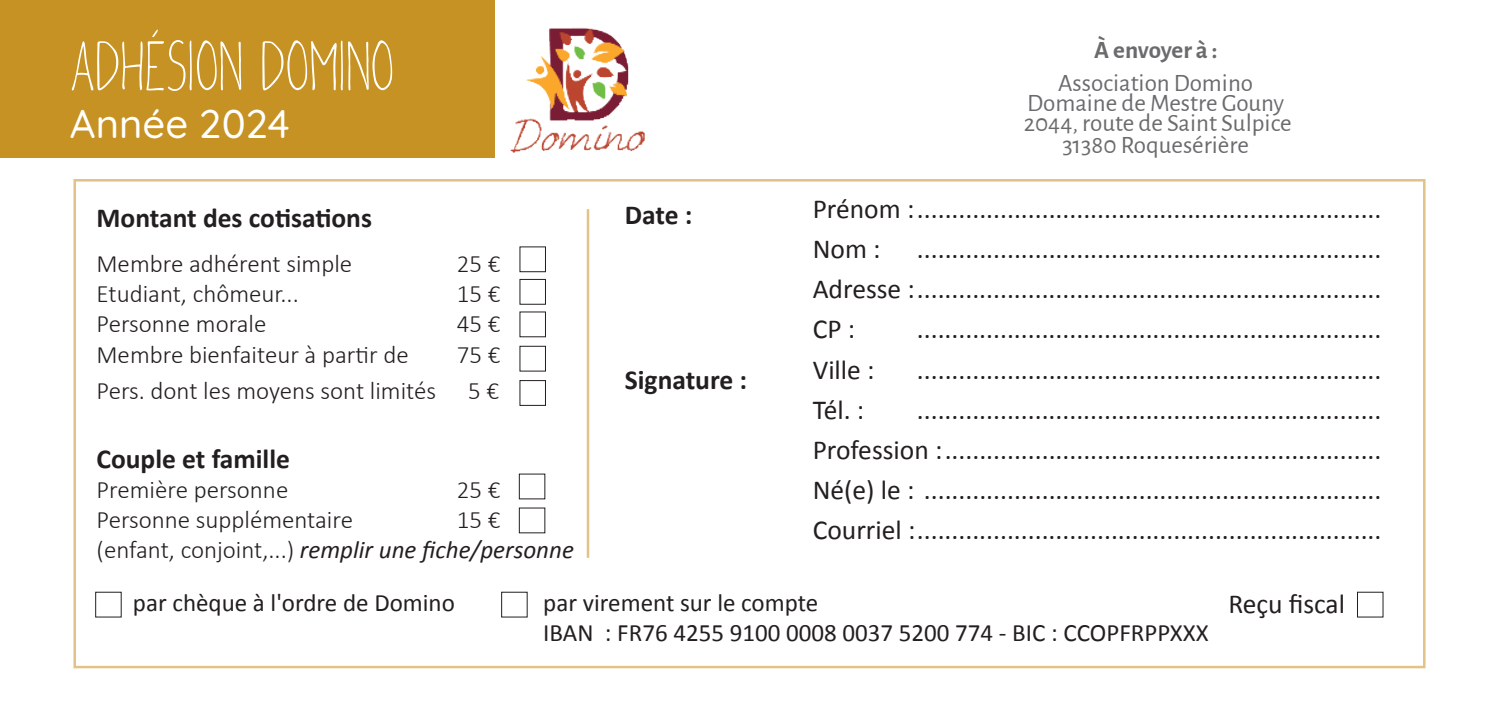
<style>
.page{position:relative;width:1489px;height:702px;background:#fff}
.page>*{position:absolute;margin:0;border:0;box-sizing:border-box;transform-origin:0 0}
.t1{font:65px "metafors";color:#fff}
.t2{font:500 40px "Quicksand";color:#fff}
.t3{font:27.5px/40px "Calibri";color:#231f20;text-align:justify}
.t4{font:700 27.5px "Calibri";color:#231f20}
.t5{font:300 25px/30px "Calibri";color:#231f20}
.t6{font:25px/30px "Calibri";color:#231f20}
.t7{font:25px/20px "Alegreya Sans";color:#6b6b6e;text-align:center}
.t8{font:700 25px "Alegreya Sans";letter-spacing:-.01em;color:#6b6b6e}
.s1{font-weight:400;font-style:italic}
</style>
<div class="page">
<div style="left:73px;top:179px;width:1352px;height:489px;border:3px solid #e1c287"></div>
<img style="left:510px;top:28px;width:135px;height:125px">
<div style="left:0;top:0;width:494px;height:158px;background:#c69223"></div>
<hr style="left:586px;top:209px;width:3px;height:348px;background:#e1c287">
<div style="left:519px;top:246px;width:27px;height:26px;border:1px solid #231f20"></div>
<div style="left:519px;top:279px;width:27px;height:25px;border:1px solid #231f20"></div>
<div style="left:519px;top:346px;width:27px;height:25px;border:1px solid #231f20"></div>
<div style="left:519px;top:380px;width:27px;height:25px;border:1px solid #231f20"></div>
<h1 class="t1" style="left:70px;top:25px;width:326px">ADHÉSION DOMINO</h1>
<h2 class="t2" style="left:70px;top:101px;width:221px">Année 2024</h2>
<p class="t8" style="left:1094px;top:40px;width:125px">À envoyer à :</p>
<p class="t7" style="left:1023px;top:74px;width:269px">Association Domino<br>Domaine de Mestre Gouny<br>2044, route de Saint Sulpice</p>
<p class="t7" style="left:1062px;top:137px;width:188px">31380 Roquesérière</p>
<p class="t3" style="left:812px;top:191px;width:570px">Prénom : ...................................................................<br>Nom :</p>
<p class="t3" style="left:812px;top:231px;width:570px;text-indent:104px">...................................................................<br>Adresse : ...................................................................<br>CP :</p>
<p class="t3" style="left:916px;top:311px;width:466px">...................................................................</p>
<p class="t3" style="left:812px;top:351px;width:63px">Ville :</p>
<p class="t3" style="left:916px;top:351px;width:466px">...................................................................</p>
<p class="t3" style="left:812px;top:391px;width:53px">Tél. :</p>
<p class="t3" style="left:812px;top:391px;width:570px;text-indent:104px">...................................................................<br>Profession : ...............................................................<br>Né(e) le : ..................................................................<br>Courriel : ...................................................................</p>
<p class="t4" style="left:625px;top:205px;width:69px">Date :</p>
<p class="t4" style="left:96px;top:201px;width:277px">Montant des cotisations</p>
<p class="t5" style="left:96px;top:251px;width:257px">Membre adhérent simple</p>
<p class="t5" style="left:456px;top:251px;width:45px">25 €</p>
<p class="t5" style="left:96px;top:281px;width:204px">Etudiant, chômeur...</p>
<p class="t5" style="left:456px;top:281px;width:45px">15 €</p>
<p class="t5" style="left:96px;top:311px;width:171px">Personne morale</p>
<p class="t5" style="left:456px;top:311px;width:45px">45 €</p>
<p class="t5" style="left:96px;top:338px;width:314px">Membre bienfaiteur à partir de</p>
<p class="t5" style="left:456px;top:338px;width:45px">75 €</p>
<p class="t5" style="left:96px;top:377px;width:341px">Pers. dont les moyens sont limités</p>
<p class="t5" style="left:468px;top:377px;width:33px">5 €</p>
<p class="t4" style="left:625px;top:370px;width:124px">Signature :</p>
<p class="t4" style="left:96px;top:449px;width:195px">Couple et famille</p>
<p class="t5" style="left:96px;top:476px;width:193px">Première personne</p>
<p class="t5" style="left:456px;top:476px;width:45px">25 €</p>
<p class="t5" style="left:96px;top:506px;width:258px">Personne supplémentaire</p>
<p class="t5" style="left:96px;top:506px;width:479px;text-indent:360px">15 € (enfant, conjoint,...) <span class="s1">remplir une fiche/personne</span></p>
<p class="t6" style="left:543px;top:589px;width:667px">par virement sur le compte<br>IBAN : FR76 4255 9100 0008 0037 5200 774 - BIC : CCOPFRPPXXX</p>
<p class="t3" style="left:1228px;top:583px;width:118px">Reçu fiscal</p>
<p class="t6" style="left:133px;top:589px;width:323px">par chèque à l'ordre de Domino</p>
</div>
